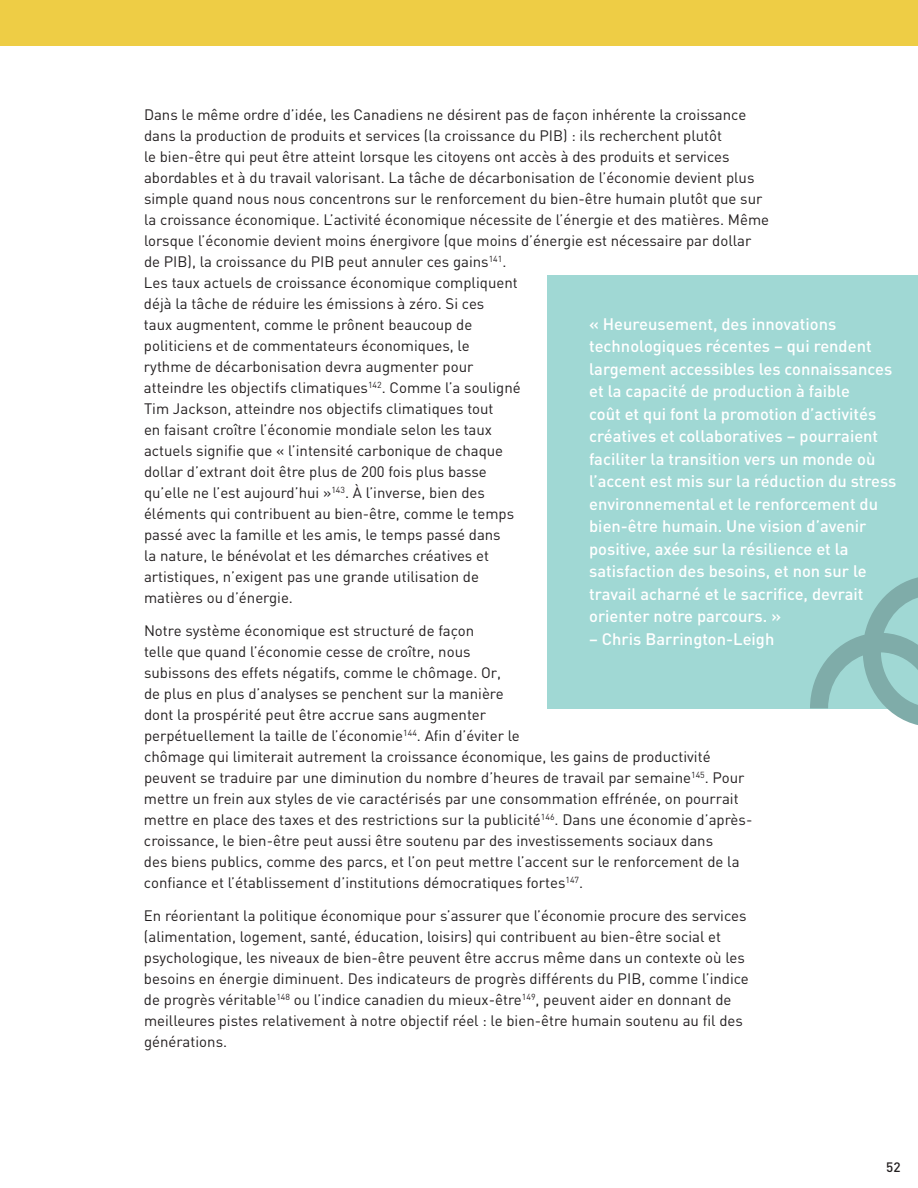
<style>
.page{position:relative;width:918px;height:1188px;background:#fff}
.page>*{position:absolute;margin:0;border:0;box-sizing:border-box;transform-origin:0 0}
.t1{font:500 16.5px/22.5px "DIN";color:#fff}
.t2{font:15px/21px "DIN";color:#231f20}
.t3{font:500 13.5px "DIN";color:#231f20}
</style>
<div class="page">
<div style="left:0;top:0;width:918px;height:45px;background:#eecd45"></div>
<div style="left:547px;top:275px;width:371px;height:434px;background:#a0d8d4"></div>
<svg style="left:810px;top:577px;width:108px;height:148px"></svg>
<p class="t2" style="left:144px;top:105px;width:627px">Dans le même ordre d’idée, les Canadiens ne désirent pas de façon inhérente la croissance dans la production de produits et services (la croissance du PIB) : ils recherchent plutôt<br>le bien-être qui peut être atteint lorsque les citoyens ont accès à des produits et services abordables et à du travail valorisant. La tâche de décarbonisation de l’économie devient plus simple quand nous nous concentrons sur le renforcement du bien-être humain plutôt que sur la croissance économique. L’activité économique nécessite de l’énergie et des matières. Même lorsque l’économie devient moins énergivore (que moins d’énergie est nécessaire par dollar de PIB), la croissance du PIB peut annuler ces gains<sup>141</sup>.<br>Les taux actuels de croissance économique compliquent<br>déjà la tâche de réduire les émissions à zéro. Si ces<br>taux augmentent, comme le prônent beaucoup de<br>politiciens et de commentateurs économiques, le<br>rythme de décarbonisation devra augmenter pour<br>atteindre les objectifs climatiques<sup>142</sup>. Comme l’a souligné<br>Tim Jackson, atteindre nos objectifs climatiques tout<br>en faisant croître l’économie mondiale selon les taux<br>actuels signifie que « l’intensité carbonique de chaque<br>dollar d’extrant doit être plus de 200 fois plus basse<br>qu’elle ne l’est aujourd’hui »<sup>143</sup>. À l’inverse, bien des<br>éléments qui contribuent au bien-être, comme le temps<br>passé avec la famille et les amis, le temps passé dans<br>la nature, le bénévolat et les démarches créatives et<br>artistiques, n’exigent pas une grande utilisation de<br>matières ou d’énergie.</p>
<p class="t2" style="left:144px;top:621px;width:610px">Notre système économique est structuré de façon<br>telle que quand l’économie cesse de croître, nous<br>subissons des effets négatifs, comme le chômage. Or,<br>de plus en plus d’analyses se penchent sur la manière<br>dont la prospérité peut être accrue sans augmenter<br>perpétuellement la taille de l’économie<sup>144</sup>. Afin d’éviter le<br>chômage qui limiterait autrement la croissance économique, les gains de productivité peuvent se traduire par une diminution du nombre d’heures de travail par semaine<sup>145</sup>. Pour mettre un frein aux styles de vie caractérisés par une consommation effrénée, on pourrait mettre en place des taxes et des restrictions sur la publicité<sup>146</sup>. Dans une économie d’après&shy;croissance, le bien-être peut aussi être soutenu par des investissements sociaux dans<br>des biens publics, comme des parcs, et l’on peut mettre l’accent sur le renforcement de la confiance et l’établissement d’institutions démocratiques fortes<sup>147</sup>.</p>
<p class="t2" style="left:144px;top:906px;width:606px">En réorientant la politique économique pour s’assurer que l’économie procure des services (alimentation, logement, santé, éducation, loisirs) qui contribuent au bien-être social et psychologique, les niveaux de bien-être peuvent être accrus même dans un contexte où les besoins en énergie diminuent. Des indicateurs de progrès différents du PIB, comme l’indice de progrès véritable<sup>148</sup> ou l’indice canadien du mieux-être<sup>149</sup>, peuvent aider en donnant de meilleures pistes relativement à notre objectif réel : le bien-être humain soutenu au fil des générations.</p>
<p class="t1" style="left:589px;top:314px;width:309px">« Heureusement, des innovations technologiques récentes – qui rendent largement accessibles les connaissances et la capacité de production à faible<br>coût et qui font la promotion d’activités créatives et collaboratives – pourraient faciliter la transition vers un monde où l’accent est mis sur la réduction du stress environnemental et le renforcement du bien-être humain. Une vision d’avenir positive, axée sur la résilience et la satisfaction des besoins, et non sur le travail acharné et le sacrifice, devrait orienter notre parcours. »</p>
<p class="t1" style="left:589px;top:629px;width:187px">– Chris Barrington-Leigh</p>
<p class="t3" style="left:886px;top:1162px;width:16px">52</p>
</div>
